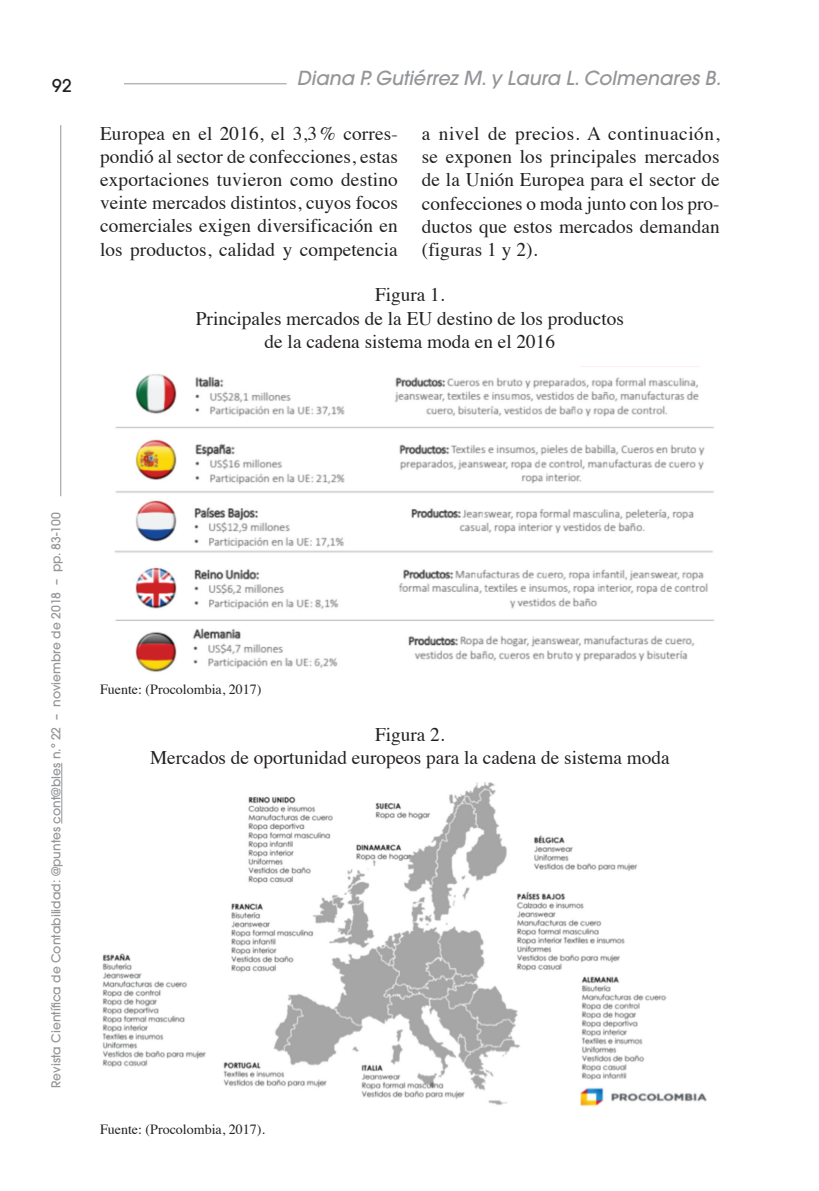
<style>
.page{position:relative;width:819px;height:1191px;background:#fff}
.page>*{position:absolute;margin:0;border:0;box-sizing:border-box;transform-origin:0 0}
.t1{font:19.25px/23.1px "Times";color:#231f20;text-align:justify}
.t2{font:italic 500 19.25px "Avant Garde";color:#939598}
.t3{font:500 17.5px "Avant Garde";color:#231f20}
.t4{font:14px "Times";color:#231f20}
.t5{font:500 12.25px "Avant Garde";color:#939598}
</style>
<div class="page">
<hr style="left:60px;top:125px;width:1px;height:371px;background:#939598">
<hr style="left:61px;top:763px;width:1px;height:60px;background:#939598">
<hr style="left:124px;top:83px;width:162px;height:1px;background:#939598">
<img style="left:114px;top:366px;width:601px;height:306px">
<img style="left:102px;top:782px;width:605px;height:325px">
<p class="t3" style="left:52px;top:75px;width:21px">92</p>
<p class="t2" style="left:297px;top:66px;width:425px">Diana P. Gutiérrez M. y Laura L. Colmenares B.</p>
<p class="t1" style="left:100px;top:120px;width:299px">Europea en el 2016, el 3,3 % corres&shy;pondió al sector de confecciones, estas exportaciones tuvieron como destino veinte mercados distintos, cuyos focos comerciales exigen diversificación en los productos, calidad y competencia</p>
<p class="t1" style="left:422px;top:120px;width:299px">a nivel de precios. A continuación, se exponen los principales mercados de la Unión Europea para el sector de confecciones o moda junto con los pro&shy;ductos que estos mercados demandan (figuras 1 y 2).</p>
<p class="t1" style="left:196px;top:282px;width:429px;text-align:center">Figura 1.<br>Principales mercados de la EU destino de los productos de la cadena sistema moda en el 2016</p>
<p class="t5" style="left:48px;top:1087px;width:577px;rotate:-90deg">Revista Científica de Contabilidad: @puntes cont@bles n.º 22 – noviembre de 2018 – pp. 83-100</p>
<p class="t4" style="left:100px;top:676px;width:163px">Fuente: (Procolombia, 2017)</p>
<p class="t1" style="left:150px;top:721px;width:521px;text-align:center">Figura 2.<br>Mercados de oportunidad europeos para la cadena de sistema moda</p>
<p class="t4" style="left:100px;top:1116px;width:166px">Fuente: (Procolombia, 2017).</p>
</div>
